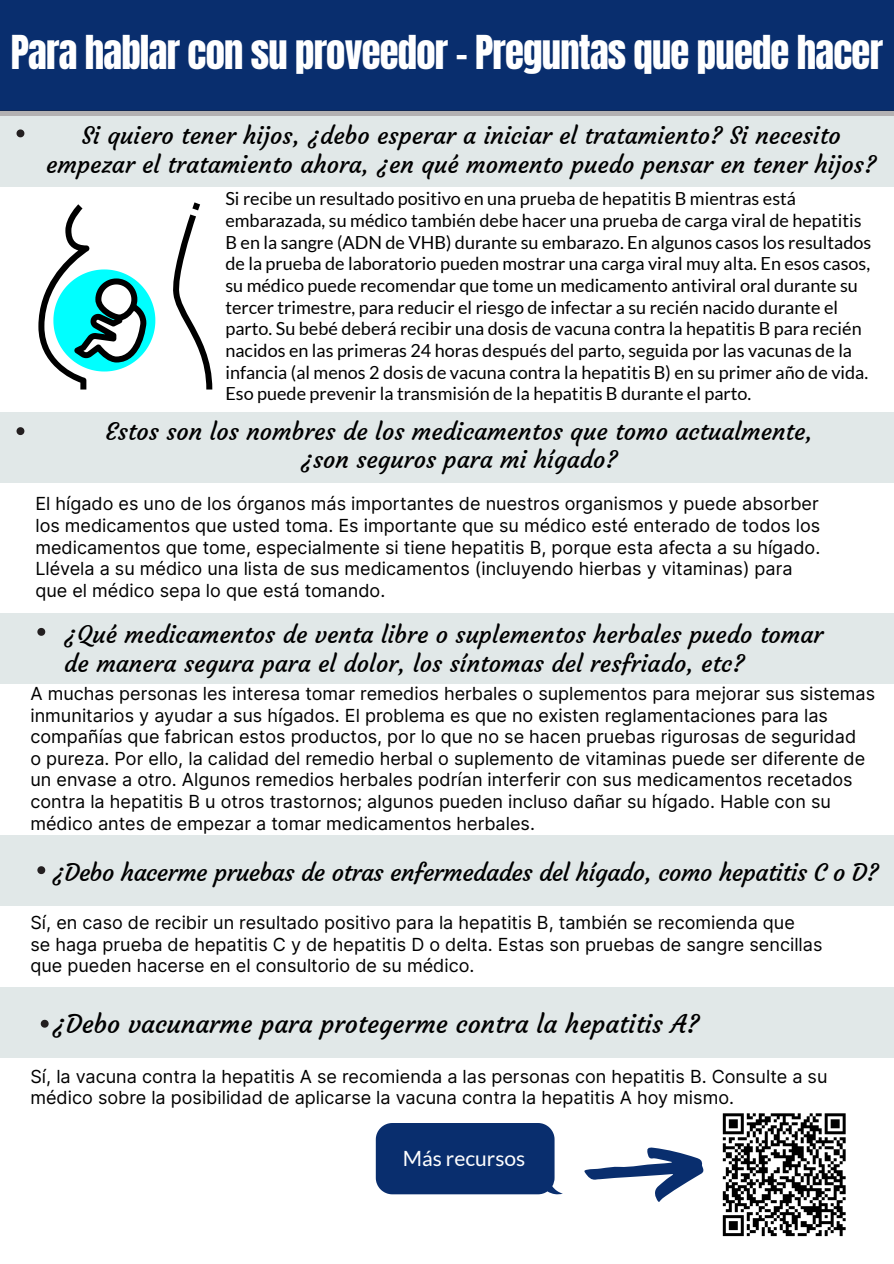
<style>
.page{position:relative;width:894px;height:1264px;background:#fff}
.page>*{position:absolute;margin:0;border:0;box-sizing:border-box;transform-origin:0 0}
.t1{font:39px "Anton";letter-spacing:-.02em;color:#fff}
.t2{font:25.5px "Courgette";color:#000}
.t3{font:24px/28.8px "Courgette";color:#000;text-align:center}
.t4{font:24px "Courgette";letter-spacing:-.02em;color:#000}
.t5{font:21px "Lato";color:#fff}
.t6{font:18px/21.6px "Inter";color:#000}
.t7{font:18px/21.6px "Lato";color:#000}
</style>
<div class="page">
<svg style="left:173px;top:202px;width:39px;height:187px"></svg>
<svg style="left:38px;top:204px;width:117px;height:185px"></svg>
<div style="left:0;top:0;width:893px;height:110px;background:#092e6e"></div>
<div style="left:0;top:116px;width:893px;height:71px;background:#e1e8e8"></div>
<div style="left:0;top:110px;width:893px;height:6px;background:#b3b1b2"></div>
<div style="left:0;top:412px;width:893px;height:71px;background:#e1e8e8"></div>
<div style="left:0;top:613px;width:893px;height:71px;background:#e1e8e8"></div>
<div style="left:0;top:834px;width:893px;height:71px;background:#e1e8e8"></div>
<div style="left:0;top:987px;width:893px;height:71px;background:#e1e8e8"></div>
<svg style="left:722px;top:1113px;width:123px;height:122px"></svg>
<svg style="left:584px;top:1147px;width:119px;height:55px"></svg>
<div style="left:375px;top:1123px;width:187px;height:71px;background:#092e6e"></div>
<svg style="left:37px;top:628px;width:8px;height:7px"></svg>
<svg style="left:17px;top:129px;width:7px;height:8px"></svg>
<svg style="left:17px;top:427px;width:7px;height:8px"></svg>
<svg style="left:37px;top:866px;width:8px;height:8px"></svg>
<svg style="left:41px;top:1019px;width:8px;height:8px"></svg>
<h1 class="t1" style="left:11px;top:32px;width:873px">Para hablar con su proveedor - Preguntas que puede hacer</h1>
<h3 class="t3" style="left:46px;top:121px;width:831px">Si quiero tener hijos, ¿debo esperar a iniciar el tratamiento? Si necesito empezar el tratamiento ahora, ¿en qué momento puedo pensar en tener hijos?</h3>
<p class="t7" style="left:225px;top:188px;width:647px">Si recibe un resultado positivo en una prueba de hepatitis B mientras está embarazada, su médico también debe hacer una prueba de carga viral de hepatitis B en la sangre (ADN de VHB) durante su embarazo. En algunos casos los resultados de la prueba de laboratorio pueden mostrar una carga viral muy alta. En esos casos, su médico puede recomendar que tome un medicamento antiviral oral durante su tercer trimestre, para reducir el riesgo de infectar a su recién nacido durante el parto. Su bebé deberá recibir una dosis de vacuna contra la hepatitis B para recién nacidos en las primeras 24 horas después del parto, seguida por las vacunas de la infancia (al menos 2 dosis de vacuna contra la hepatitis B) en su primer año de vida.<br>Eso puede prevenir la transmisión de la hepatitis B durante el parto.</p>
<h3 class="t3" style="left:105px;top:416px;width:709px">Estos son los nombres de los medicamentos que tomo actualmente, ¿son seguros para mi hígado?</h3>
<p class="t6" style="left:35px;top:492px;width:786px">El hígado es uno de los órganos más importantes de nuestros organismos y puede absorber los medicamentos que usted toma. Es importante que su médico esté enterado de todos los medicamentos que tome, especialmente si tiene hepatitis B, porque esta afecta a su hígado.<br>Llévela a su médico una lista de sus medicamentos (incluyendo hierbas y vitaminas) para que el médico sepa lo que está tomando.</p>
<h3 class="t3" style="left:64px;top:619px;width:760px;text-align:left">¿Qué medicamentos de venta libre o suplementos herbales puedo tomar de manera segura para el dolor, los síntomas del resfriado, etc?</h3>
<p class="t6" style="left:30px;top:682px;width:845px">A muchas personas les interesa tomar remedios herbales o suplementos para mejorar sus sistemas inmunitarios y ayudar a sus hígados. El problema es que no existen reglamentaciones para las compañías que fabrican estos productos, por lo que no se hacen pruebas rigurosas de seguridad<br>o pureza. Por ello, la calidad del remedio herbal o suplemento de vitaminas puede ser diferente de un envase a otro. Algunos remedios herbales podrían interferir con sus medicamentos recetados contra la hepatitis B u otros trastornos; algunos pueden incluso dañar su hígado. Hable con su médico antes de empezar a tomar medicamentos herbales.</p>
<h3 class="t4" style="left:52px;top:857px;width:827px">¿Debo hacerme pruebas de otras enfermedades del hígado, como hepatitis C o D?</h3>
<p class="t6" style="left:30px;top:911px;width:793px">Sí, en caso de recibir un resultado positivo para la hepatitis B, también se recomienda que<br>se haga prueba de hepatitis C y de hepatitis D o delta. Estas son pruebas de sangre sencillas que pueden hacerse en el consultorio de su médico.</p>
<h2 class="t2" style="left:52px;top:1007px;width:648px">¿Debo vacunarme para protegerme contra la hepatitis A?</h2>
<p class="t6" style="left:30px;top:1064px;width:798px">Sí, la vacuna contra la hepatitis A se recomienda a las personas con hepatitis B. Consulte a su médico sobre la posibilidad de aplicarse la vacuna contra la hepatitis A hoy mismo.</p>
<p class="t5" style="left:402px;top:1146px;width:124px">Más recursos</p>
</div>
